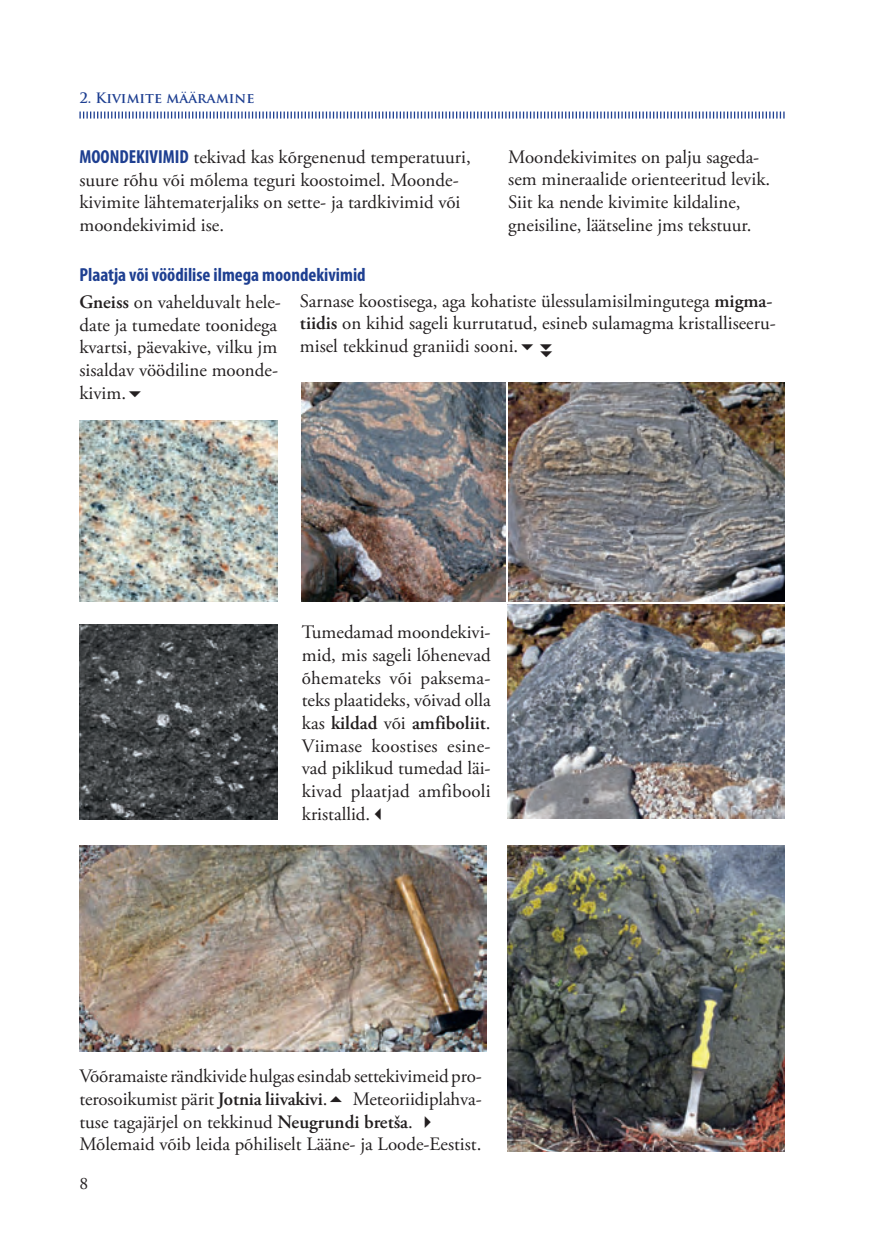
<style>
.page{position:relative;width:874px;height:1241px;background:#fff}
.page>*{position:absolute;margin:0;border:0;box-sizing:border-box;transform-origin:0 0}
.t1{font:18.9px/22.8px "Adobe Garamond Pro";color:#231f20}
.t2{font:700 condensed 18.9px "Myriad Pro";color:#1e3f91}
.t3{font:17.5px "Adobe Garamond Pro";color:#231f20}
.t4{font:700 14px "Trajan Pro";color:#1e3f91}
.s1{font-family:"Myriad Pro";font-weight:700;font-stretch:condensed;color:#1e3f91}
.s2{font-weight:600}
</style>
<div class="page">
<svg style="left:79px;top:111px;width:705px;height:8px"></svg>
<img style="left:79px;top:421px;width:198px;height:180px">
<img style="left:302px;top:382px;width:203px;height:219px">
<img style="left:508px;top:382px;width:276px;height:219px">
<img style="left:79px;top:624px;width:198px;height:195px">
<img style="left:507px;top:604px;width:277px;height:214px">
<img style="left:79px;top:845px;width:407px;height:205px">
<img style="left:507px;top:845px;width:277px;height:306px">
<p class="t4" style="left:79px;top:89px;width:176px">2. Kivimite määramine</p>
<p class="t1" style="left:79px;top:146px;width:392px"><span class="s1">MOONDEKIVIMID</span> tekivad kas kõrgenenud temperatuuri, suure rõhu või mõlema teguri koostoimel. Moonde&shy;kivimite lähtematerjaliks on sette- ja tardkivimid või moondekivimid ise.</p>
<p class="t1" style="left:508px;top:146px;width:263px">Moondekivimites on palju sageda&shy;sem mineraalide orienteeritud levik.<br>Siit ka nende kivimite kildaline, gneisiline, läätseline jms tekstuur.</p>
<p class="t2" style="left:79px;top:264px;width:287px">Plaatja või vöödilise ilmega moondekivimid</p>
<p class="t1" style="left:300px;top:290px;width:477px">Sarnase koostisega, aga kohatiste ülessulamisilmingutega <span class="s2">migma&shy;tiidis</span> on kihid sageli kurrutatud, esineb sulamagma kristalliseeru&shy;misel tekkinud graniidi sooni.</p>
<p class="t1" style="left:79px;top:291px;width:203px"><span class="s2">Gneiss</span> on vahelduvalt hele&shy;date ja tumedate toonidega kvartsi, päevakive, vilku jm sisaldav vöödiline moonde&shy;kivim.</p>
<p class="t1" style="left:302px;top:621px;width:190px;text-align:justify">Tumedamad moondekivi&shy;mid, mis sageli lõhenevad õhemateks või paksema&shy;teks plaatideks, võivad olla kas <span class="s2">kildad</span> või <span class="s2">amfiboliit</span>.<br>Viimase koostises esine&shy;vad piklikud tumedad läi&shy;kivad plaatjad amfibooli kristallid.✓</p>
<p class="t1" style="left:79px;top:1065px;width:403px">Võõramaiste rändkivide hulgas esindab settekivimeid pro&shy;terosoikumist pärit <span class="s2">Jotnia liivakivi</span>.</p>
<p class="t1" style="left:79px;top:1087px;width:403px;text-indent:273px">Meteoriidiplahva&shy;tuse tagajärjel on tekkinud <span class="s2">Neugrundi bretša</span>. ✔<br>Mõlemaid võib leida põhiliselt Lääne- ja Loode-Eestist.</p>
<p class="t3" style="left:79px;top:1172px;width:10px">8</p>
</div>
